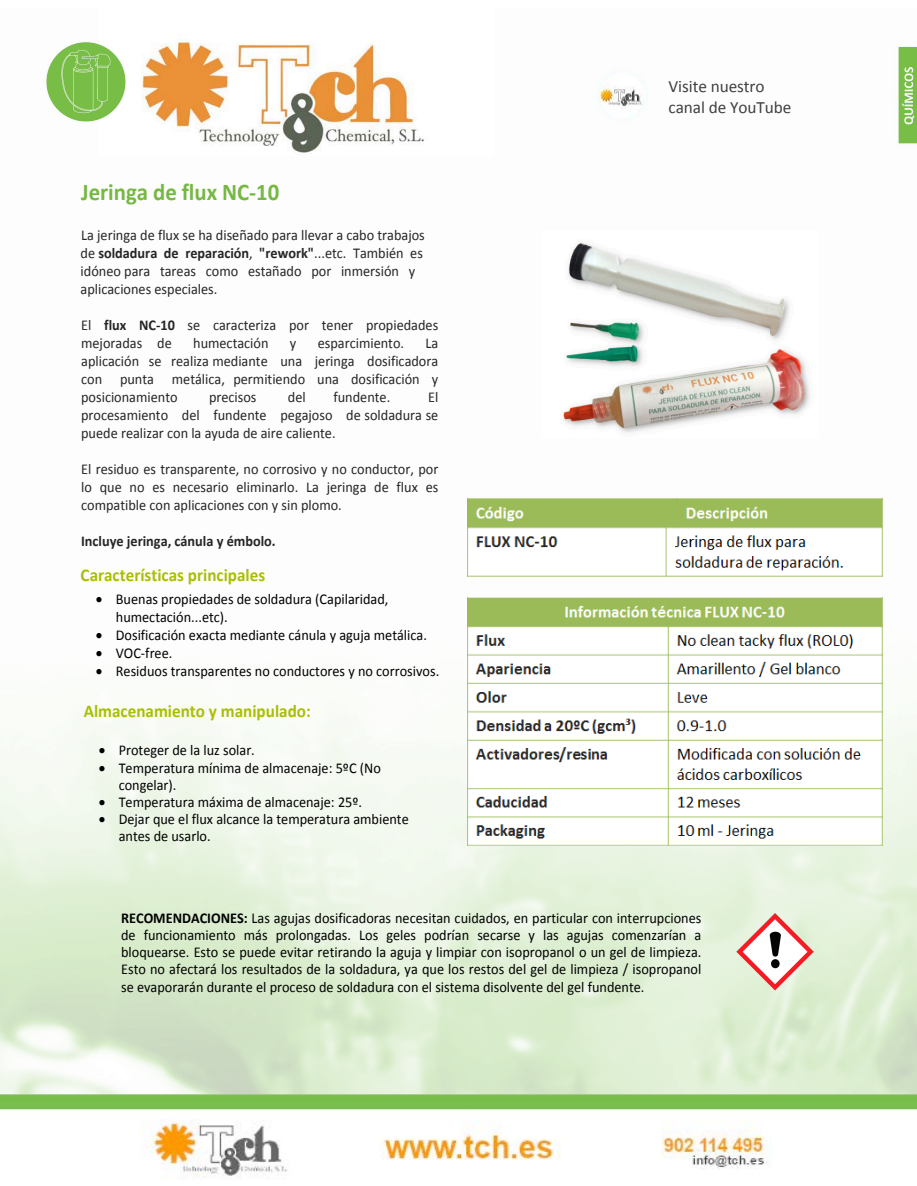
<style>
.page{position:relative;width:917px;height:1186px;background:#fff}
.page>*{position:absolute;margin:0;border:0;box-sizing:border-box;transform-origin:0 0}
.t1{font:700 24px "Calibri";color:#75b843;scale:.95 1}
.t2{font:700 18px "Calibri";color:#aabf00;scale:.95 1}
.t3{font:17.25px/20.7px "Calibri";letter-spacing:-.005em;color:#404040}
.t4{font:15px/17.1px "Calibri";color:#000;scale:.95 1}
.t5{font:15px/18px "Calibri";color:#252525;text-align:justify;scale:.95 1}
.t6{font:700 15px "Calibri";color:#252525;scale:.95 1}
.s1{font-weight:700}
</style>
<div class="page">
<img style="left:0;top:497px;width:917px;height:562px">
<img style="left:141px;top:41px;width:283px;height:113px">
<img style="left:599px;top:79px;width:45px;height:32px">
<img style="left:0;top:1059px;width:917px;height:120px">
<img style="left:46px;top:42px;width:80px;height:80px">
<img style="left:898px;top:46px;width:19px;height:98px">
<img style="left:468px;top:498px;width:414px;height:78px">
<img style="left:467px;top:597px;width:415px;height:248px">
<img style="left:563px;top:242px;width:247px;height:191px">
<img style="left:732px;top:911px;width:85px;height:84px">
<h1 class="t1" style="left:81px;top:177px;width:210px">Jeringa de flux NC-10</h1>
<p class="t5" style="left:81px;top:226px;width:364px;text-align:left">La jeringa de flux se ha diseñado para llevar a cabo trabajos de <span class="s1">soldadura de reparación</span>, <span class="s1">"rework"</span>...etc. También es idóneo para tareas como estañado por inmersión y aplicaciones especiales.</p>
<p class="t5" style="left:81px;top:316px;width:377px">El <span class="s1">flux NC-10</span> se caracteriza por tener propiedades mejoradas de</p>
<p class="t5" style="left:193px;top:334px;width:81px">humectación</p>
<p class="t5" style="left:290px;top:334px;width:8px">y</p>
<p class="t5" style="left:318px;top:334px;width:92px">esparcimiento.</p>
<p class="t5" style="left:81px;top:334px;width:377px;text-indent:344px">La aplicación se realiza mediante una jeringa dosificadora con punta metálica, permitiendo una dosificación y posicionamiento</p>
<p class="t5" style="left:209px;top:388px;width:51px">precisos</p>
<p class="t5" style="left:288px;top:388px;width:20px">del</p>
<p class="t5" style="left:333px;top:388px;width:61px">fundente.</p>
<p class="t5" style="left:81px;top:388px;width:377px;text-indent:347px">El procesamiento del fundente pegajoso de soldadura se puede realizar con la ayuda de aire caliente.</p>
<p class="t5" style="left:81px;top:460px;width:377px">El residuo es transparente, no corrosivo y no conductor, por lo que no es necesario eliminarlo. La jeringa de flux es compatible con aplicaciones con y sin plomo.</p>
<p class="t6" style="left:81px;top:531px;width:206px">Incluye jeringa, cánula y émbolo.</p>
<p class="t2" style="left:81px;top:563px;width:196px">Características principales</p>
<p class="t4" style="left:116px;top:590px;width:288px;line-height:18px;text-indent:-20px">• Buenas propiedades de soldadura (Capilaridad, humectación...etc).</p>
<p class="t4" style="left:96px;top:626px;width:350px">• Dosificación exacta mediante cánula y aguja metálica.</p>
<p class="t4" style="left:96px;top:644px;width:82px">• VOC-free.</p>
<p class="t4" style="left:96px;top:662px;width:363px">• Residuos transparentes no conductores y no corrosivos.</p>
<p class="t2" style="left:84px;top:699px;width:240px">Almacenamiento y manipulado:</p>
<p class="t4" style="left:99px;top:742px;width:166px">• Proteger de la luz solar.</p>
<p class="t4" style="left:119px;top:759px;width:277px;text-indent:-20px">• Temperatura mínima de almacenaje: 5ºC (No congelar).</p>
<p class="t4" style="left:99px;top:793px;width:279px">• Temperatura máxima de almacenaje: 25º.</p>
<p class="t4" style="left:119px;top:810px;width:307px;text-indent:-20px">• Dejar que el flux alcance la temperatura ambiente antes de usarlo.</p>
<p class="t3" style="left:668px;top:76px;width:124px">Visite nuestro canal de YouTube</p>
<p class="t4" style="left:121px;top:910px;width:612px;text-align:justify"><span class="s1">RECOMENDACIONES:</span> Las agujas dosificadoras necesitan cuidados, en particular con interrupciones de funcionamiento más prolongadas. Los geles podrían secarse y las agujas comenzarían a bloquearse. Esto se puede evitar retirando la aguja y limpiar con isopropanol o un gel de limpieza.<br>Esto no afectará los resultados de la soldadura, ya que los restos del gel de limpieza / isopropanol se evaporarán durante el proceso de soldadura con el sistema disolvente del gel fundente.</p>
</div>
